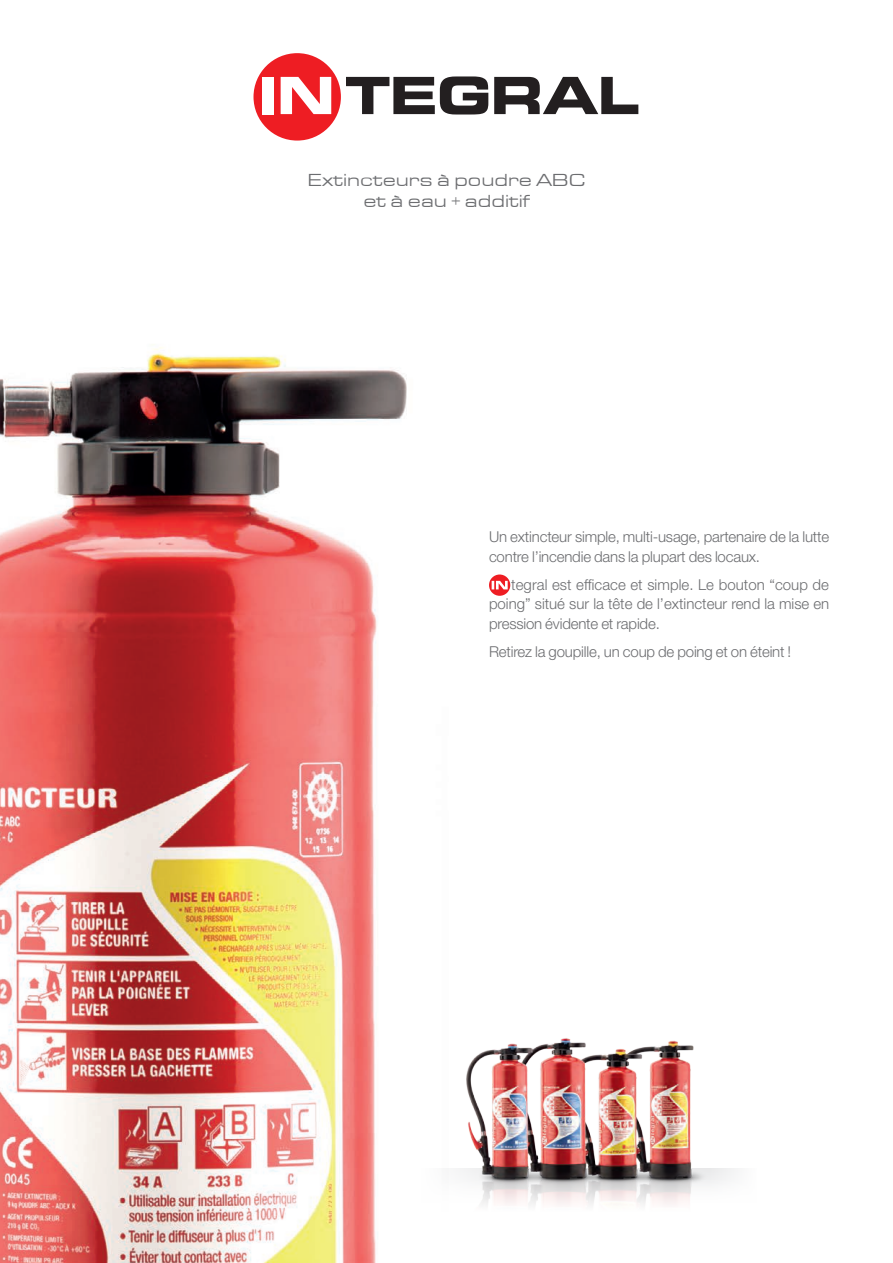
<style>
.page{position:relative;width:893px;height:1263px;background:#fff}
.page>*{position:absolute;margin:0;border:0;box-sizing:border-box;transform-origin:0 0}
.t1{font:51.45px "Eurostile LT Bold Extended Two";letter-spacing:-.02em;color:#231f20}
.t2{font:18px/21.6px "Eurostile Extended";color:#6c6d70;text-align:center}
.t3{font:300 15px/19.5px "Helvetica Neue LT Std";letter-spacing:-.01em;color:#6c6d70}
.s1{color:#fff}
</style>
<div class="page">
<img style="left:0;top:347px;width:407px;height:916px">
<img style="left:466px;top:1038px;width:248px;height:140px">
<svg style="left:481px;top:1178px;width:226px;height:27px"></svg>
<svg style="left:489px;top:574px;width:21px;height:22px"></svg>
<div style="left:253px;top:53px;width:88px;height:88px;background:#ee1d23;border-radius:50%"></div>
<h1 class="t1" style="left:257px;top:59px;width:383px"><span class="s1">IN</span> TEGRAL</h1>
<p class="t2" style="left:307px;top:169px;width:280px">Extincteurs à poudre ABC et à eau + additif</p>
<p class="t3" style="left:489px;top:527px;width:342px">Un extincteur simple, multi-usage, partenaire de la lutte contre l’incendie dans la plupart des locaux.</p>
<p class="t3" style="left:489px;top:574px;width:342px;text-align:justify;text-indent:22px">tegral est efficace et simple. Le bouton “coup de poing” situé sur la tête de l’extincteur rend la mise en pression évidente et rapide.</p>
<p class="t3" style="left:489px;top:641px;width:304px">Retirez la goupille, un coup de poing et on éteint !</p>
</div>
